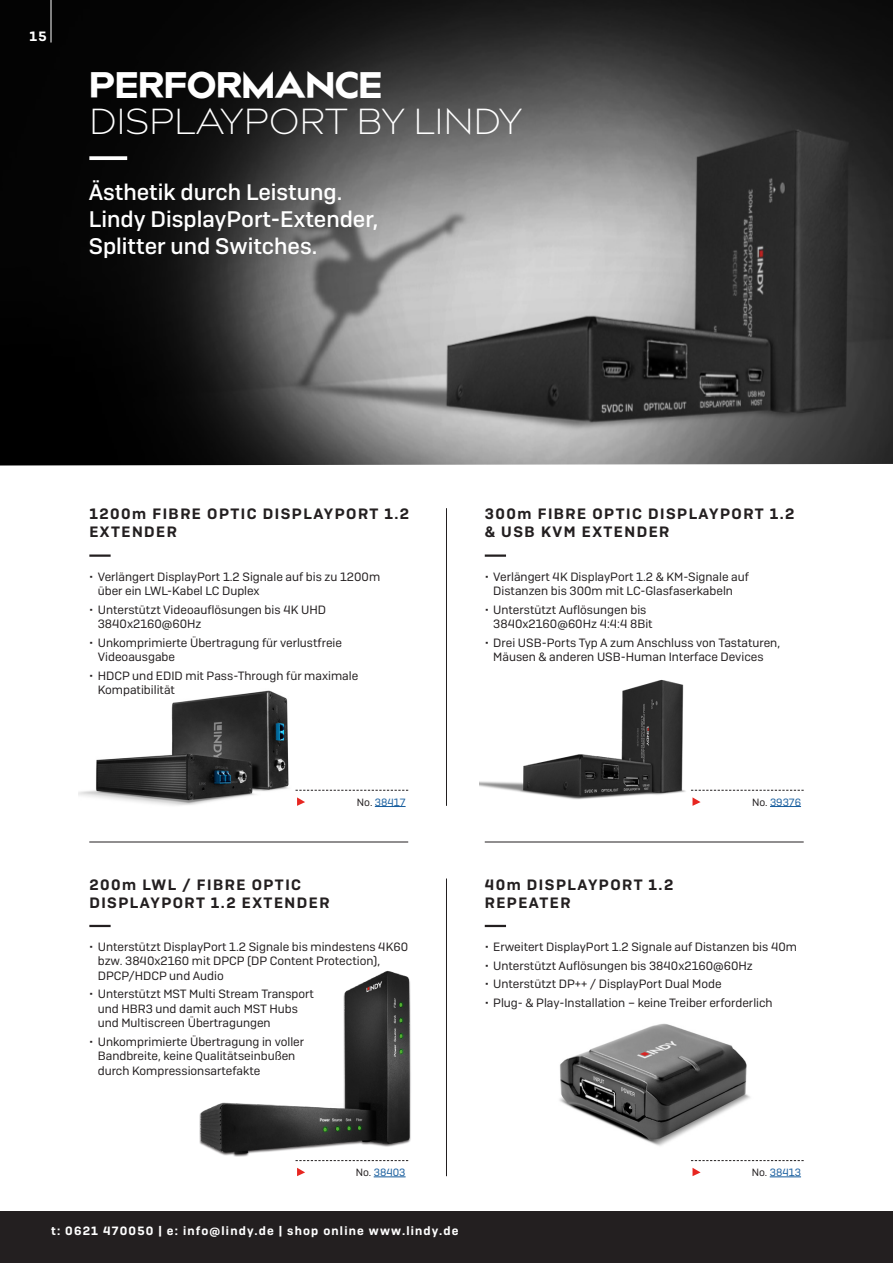
<style>
.page{position:relative;width:893px;height:1263px;background:#fff}
.page>*{position:absolute;margin:0;border:0;box-sizing:border-box;transform-origin:0 0}
.Head-1{font:45px "billcorplin super";color:#fff}
.Head-1-2{font:300 36px "billcorplin";letter-spacing:.01em;color:#fff}
.Head-1-3{font:36px "billcorplin super";letter-spacing:.01em;color:#fff}
.t1{font:500 22.5px "Camber";color:#fff}
.Product-Headline{font:600 15px/18px "Camber";letter-spacing:.1em;color:#231f20}
.Bullets{font:600 13.5px "Camber";color:#fff}
.t2{font:12px/14.4px "Camber";color:#231f20}
.t3{font:600 12px "Camber";letter-spacing:.1em;color:#fff}
.Tabelle_No{font:10.5px "Camber";color:#175d9e}
.s1{color:#231f20}
</style>
<div class="page">
<div style="left:0;top:1212px;width:893px;height:51px;background:#231f20"></div>
<hr style="left:89px;top:842px;width:319px;height:1px;background:#231f20">
<hr style="left:485px;top:842px;width:319px;height:1px;background:#231f20">
<hr style="left:446px;top:878px;width:1px;height:298px;background:#231f20">
<hr style="left:446px;top:508px;width:1px;height:298px;background:#231f20">
<img style="left:79px;top:690px;width:255px;height:116px">
<img style="left:199px;top:971px;width:212px;height:197px">
<img style="left:480px;top:680px;width:244px;height:163px">
<img style="left:559px;top:1023px;width:191px;height:123px">
<hr style="left:89px;top:554px;width:22px;height:3px;background:#231f20">
<hr style="left:89px;top:925px;width:22px;height:2px;background:#231f20">
<hr style="left:485px;top:554px;width:21px;height:3px;background:#231f20">
<hr style="left:485px;top:925px;width:21px;height:2px;background:#231f20">
<hr style="left:375px;top:806px;width:31px;height:1px;background:#175d9e">
<svg style="left:297px;top:797px;width:8px;height:9px"></svg>
<svg style="left:296px;top:790px;width:112px;height:1px"></svg>
<hr style="left:374px;top:1176px;width:32px;height:1px;background:#175d9e">
<svg style="left:297px;top:1168px;width:8px;height:8px"></svg>
<svg style="left:296px;top:1160px;width:112px;height:1px"></svg>
<hr style="left:770px;top:806px;width:31px;height:1px;background:#175d9e">
<svg style="left:692px;top:797px;width:9px;height:9px"></svg>
<svg style="left:691px;top:790px;width:113px;height:1px"></svg>
<hr style="left:770px;top:1176px;width:31px;height:1px;background:#175d9e">
<svg style="left:692px;top:1168px;width:9px;height:8px"></svg>
<svg style="left:691px;top:1160px;width:113px;height:1px"></svg>
<img style="left:0;top:0;width:893px;height:465px">
<svg style="left:89px;top:156px;width:38px;height:4px"></svg>
<hr style="left:51px;top:0;width:1px;height:43px;background:#fff">
<p class="Bullets" style="left:30px;top:28px;width:19px">15</p>
<p class="Head-1-3" style="left:90px;top:60px;width:294px">PERFORMANCE</p>
<p class="Head-1-2" style="left:90px;top:96px;width:435px">DISPLAYPORT BY LINDY</p>
<p class="t1" style="left:89px;top:179px;width:255px">Ästhetik durch Leistung.</p>
<p class="t1" style="left:89px;top:206px;width:291px">Lindy DisplayPort-Extender,</p>
<p class="t1" style="left:89px;top:233px;width:230px">Splitter und Switches.</p>
<p class="Head-1" style="left:89px;top:181px;width:133px">HUBS</p>
<p class="Product-Headline" style="left:89px;top:505px;width:321px">1200m FIBRE OPTIC DISPLAYPORT 1.2<br>EXTENDER</p>
<p class="Product-Headline" style="left:485px;top:505px;width:311px">300m FIBRE OPTIC DISPLAYPORT 1.2 &amp; USB KVM EXTENDER</p>
<p class="t2" style="left:98px;top:569px;width:284px;text-indent:-9px">• Verlängert DisplayPort 1.2 Signale auf bis zu 1200m über ein LWL-Kabel LC Duplex</p>
<p class="t2" style="left:98px;top:602px;width:230px;text-indent:-9px">• Unterstützt Videoauflösungen bis 4K UHD<br>3840x2160@60Hz</p>
<p class="t2" style="left:98px;top:635px;width:246px;text-indent:-9px">• Unkomprimierte Übertragung für verlustfreie<br>Videoausgabe</p>
<p class="t2" style="left:98px;top:668px;width:262px;text-indent:-9px">• HDCP und EDID mit Pass-Through für maximale<br>Kompatibilität</p>
<p class="t2" style="left:493px;top:569px;width:257px;text-indent:-9px">• Verlängert 4K DisplayPort 1.2 &amp; KM-Signale auf<br>Distanzen bis 300m mit LC-Glasfaserkabeln</p>
<p class="t2" style="left:493px;top:602px;width:161px;text-indent:-9px">• Unterstützt Auflösungen bis<br>3840x2160@60Hz 4:4:4 8Bit</p>
<p class="t2" style="left:493px;top:635px;width:288px;text-indent:-9px">• Drei USB-Ports Typ A zum Anschluss von Tastaturen,<br>Mäusen &amp; anderen USB-Human Interface Devices</p>
<p class="Tabelle_No" style="left:357px;top:796px;width:50px"><span class="s1">No.</span> 38417</p>
<p class="Tabelle_No" style="left:752px;top:796px;width:51px"><span class="s1">No.</span> 39376</p>
<p class="Product-Headline" style="left:89px;top:875px;width:213px">200m LWL / FIBRE OPTIC</p>
<p class="Product-Headline" style="left:89px;top:893px;width:242px">DISPLAYPORT 1.2 EXTENDER</p>
<p class="Product-Headline" style="left:485px;top:875px;width:190px">40m DISPLAYPORT 1.2</p>
<p class="Product-Headline" style="left:485px;top:893px;width:87px">REPEATER</p>
<p class="t2" style="left:98px;top:939px;width:312px;text-indent:-9px">• Unterstützt DisplayPort 1.2 Signale bis mindestens 4K60 bzw. 3840x2160 mit DPCP (DP Content Protection),<br>DPCP/HDCP und Audio</p>
<p class="t2" style="left:98px;top:987px;width:218px;text-indent:-9px">• Unterstützt MST Multi Stream Transport und HBR3 und damit auch MST Hubs und Multiscreen Übertragungen</p>
<p class="t2" style="left:98px;top:1034px;width:208px;text-indent:-9px">• Unkomprimierte Übertragung in voller<br>Bandbreite, keine Qualitätseinbußen durch Kompressionsartefakte</p>
<p class="t2" style="left:485px;top:939px;width:314px">• Erweitert DisplayPort 1.2 Signale auf Distanzen bis 40m</p>
<p class="t2" style="left:485px;top:958px;width:270px">• Unterstützt Auflösungen bis 3840x2160@60Hz</p>
<p class="t2" style="left:485px;top:977px;width:238px">• Unterstützt DP++ / DisplayPort Dual Mode</p>
<p class="t2" style="left:485px;top:995px;width:289px">• Plug- &amp; Play-Installation – keine Treiber erforderlich</p>
<p class="Tabelle_No" style="left:356px;top:1166px;width:51px"><span class="s1">No.</span> 38403</p>
<p class="Tabelle_No" style="left:752px;top:1166px;width:51px"><span class="s1">No.</span> 38413</p>
<p class="t3" style="left:51px;top:1223px;width:409px">t: 0621 470050 | e: info@lindy.de | shop online www.lindy.de</p>
</div>
